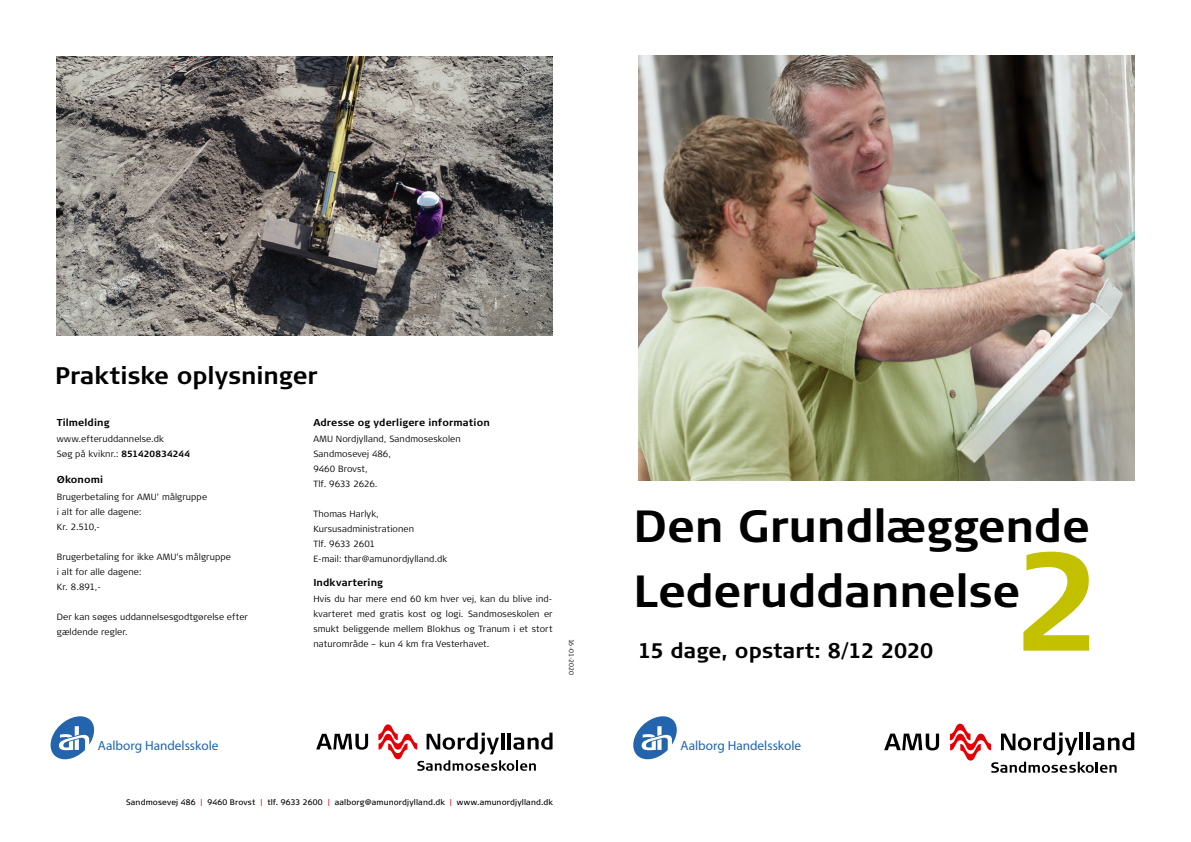
<style>
.page{position:relative;width:1191px;height:842px;background:#fff}
.page>*{position:absolute;margin:0;border:0;box-sizing:border-box;transform-origin:0 0}
.t1{font:700 45px/64.4px "Signa Column";letter-spacing:-.005em;color:#000}
.t2{font:700 24px "Signa Column";color:#000}
.t3{font:700 21px "Signa Column";color:#000}
.t4{font:13.3px "Myriad";color:#2364ac}
.t5{font:700 10px "Signa Column";letter-spacing:.01em;color:#000}
.t6{font:300 9px/15px "Signa Column";letter-spacing:.01em;color:#000}
.t7{font:8px "Signa Column";letter-spacing:.015em;color:#000}
.t8{font:300 6.5px "Signa Column";color:#000}
.s1{font-weight:700}
.s2{color:#e60005}
</style>
<div class="page">
<img style="left:638px;top:56px;width:496px;height:424px">
<svg style="left:316px;top:734px;width:52px;height:16px"></svg>
<svg style="left:378px;top:724px;width:174px;height:47px"></svg>
<svg style="left:884px;top:734px;width:55px;height:16px"></svg>
<svg style="left:950px;top:724px;width:184px;height:49px"></svg>
<svg style="left:1023px;top:552px;width:66px;height:99px"></svg>
<svg style="left:633px;top:716px;width:44px;height:43px"></svg>
<svg style="left:51px;top:716px;width:43px;height:43px"></svg>
<img style="left:57px;top:57px;width:496px;height:279px">
<h2 class="t2" style="left:55px;top:361px;width:264px">Praktiske oplysninger</h2>
<p class="t5" style="left:57px;top:417px;width:54px">Tilmelding</p>
<p class="t6" style="left:57px;top:432px;width:135px">www.efteruddannelse.dk<br>Søg på kviknr.: <span class="s1">851420834244</span></p>
<p class="t5" style="left:57px;top:474px;width:48px">Økonomi</p>
<p class="t6" style="left:57px;top:489px;width:152px">Brugerbetaling for AMU’ målgruppe i alt for alle dagene:<br>Kr. 2.510,-</p>
<p class="t6" style="left:57px;top:549px;width:176px">Brugerbetaling for ikke AMU’s målgruppe i alt for alle dagene:<br>Kr. 8.891,-</p>
<p class="t6" style="left:57px;top:609px;width:193px">Der kan søges uddannelsesgodtgørelse efter gældende regler.</p>
<p class="t5" style="left:313px;top:417px;width:178px">Adresse og yderligere information</p>
<p class="t6" style="left:313px;top:432px;width:149px">AMU Nordjylland, Sandmoseskolen<br>Sandmosevej 486,<br>9460 Brovst,<br>Tlf. 9633 2626.</p>
<p class="t6" style="left:313px;top:507px;width:135px">Thomas Harlyk,<br>Kursusadministrationen<br>Tlf. 9633 2601<br>E-mail: thar@amunordjylland.dk</p>
<p class="t5" style="left:313px;top:576px;width:71px">Indkvartering</p>
<p class="t6" style="left:313px;top:592px;width:241px;text-align:justify">Hvis du har mere end 60 km hver vej, kan du blive ind&shy;kvarteret med gratis kost og logi. Sandmoseskolen er smukt beliggende mellem Blokhus og Tranum i et stort naturområde – kun 4 km fra Vesterhavet.</p>
<p class="t8" style="left:575px;top:639px;width:38px;rotate:90deg">16-01-2020</p>
<h1 class="t1" style="left:633px;top:494px;width:457px">Den Grundlæggende<br>Lederuddannelse</h1>
<h3 class="t3" style="left:638px;top:638px;width:297px">15 dage, opstart: 8/12 2020</h3>
<h3 class="t4" style="left:98px;top:739px;width:122px">Aalborg Handelsskole</h3>
<h3 class="t4" style="left:680px;top:739px;width:122px">Aalborg Handelsskole</h3>
<p class="t7" style="left:126px;top:798px;width:428px">Sandmosevej 486 <span class="s2">|</span> 9460 Brovst <span class="s2">|</span> tlf. 9633 2600 <span class="s2">|</span> aalborg@amunordjylland.dk <span class="s2">|</span> www.amunordjylland.dk</p>
</div>
